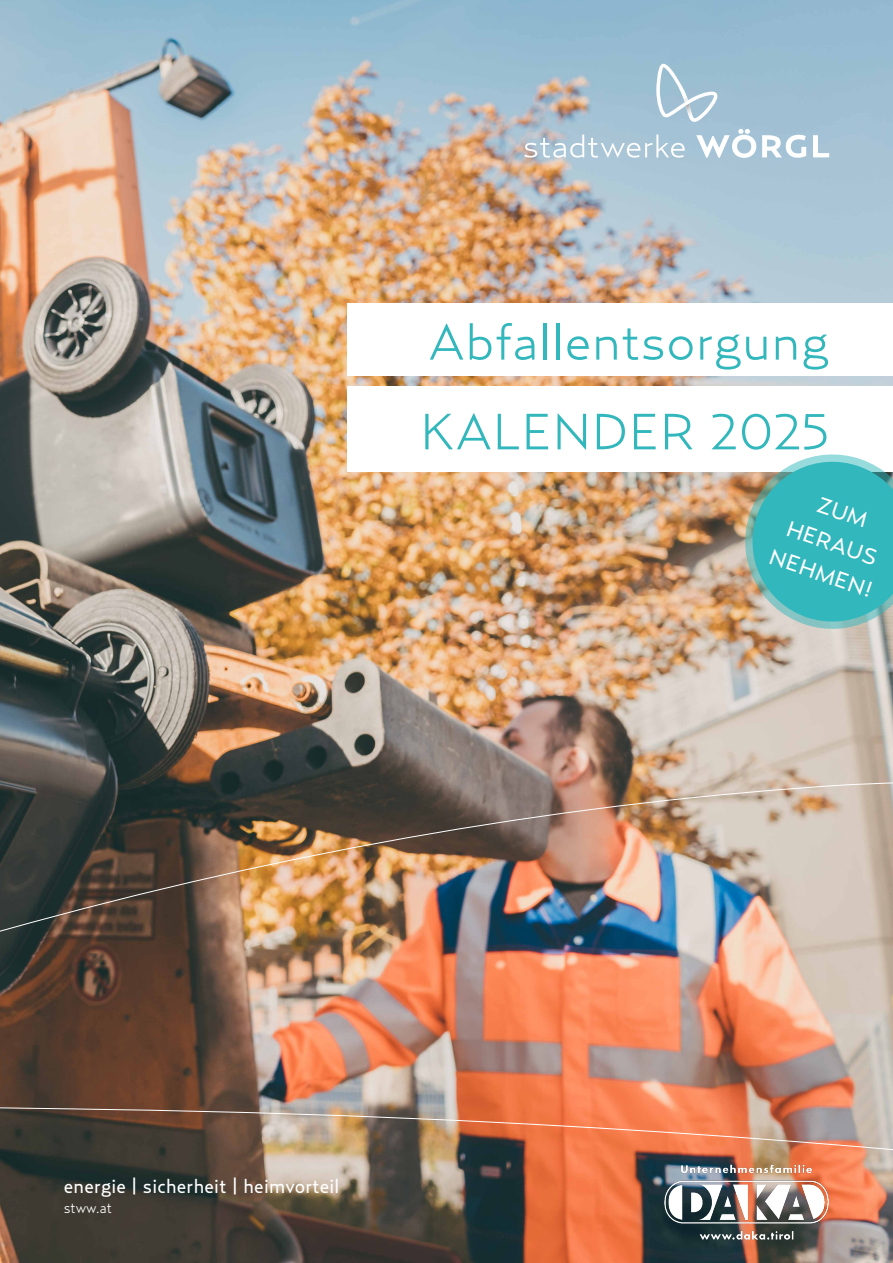
<style>
.page{position:relative;width:893px;height:1263px;background:#fff}
.page>*{position:absolute;margin:0;border:0;box-sizing:border-box;transform-origin:0 0}
.t1{font:300 50.4px "Relay Wide";color:#31b7bc}
.t2{font:300 50.25px "Relay Wide";color:#31b7bc}
.t3{font:21.9px/32.2px "Relay Wide";color:#fff;text-align:center}
.t4{font:19.8px "Relay";letter-spacing:.01em;color:#fff}
.t5{font:300 15px "Relay";color:#fff}
</style>
<div class="page">
<img style="left:0;top:0;width:893px;height:777px">
<img style="left:0;top:777px;width:893px;height:486px">
<img style="left:0;top:1093px;width:893px;height:79px">
<div style="left:348px;top:386px;width:545px;height:85px;background:#fff"></div>
<div style="left:348px;top:303px;width:545px;height:73px;background:#fff"></div>
<svg style="left:734px;top:454px;width:159px;height:186px;background:#65b9b6"></svg>
<svg style="left:524px;top:135px;width:161px;height:23px;background:#bbcedb"></svg>
<svg style="left:696px;top:129px;width:60px;height:29px"></svg>
<svg style="left:762px;top:135px;width:44px;height:23px"></svg>
<svg style="left:813px;top:135px;width:16px;height:22px"></svg>
<svg style="left:656px;top:64px;width:63px;height:58px"></svg>
<img style="left:656px;top:1152px;width:181px;height:99px">
<h2 class="t2" style="left:428px;top:311px;width:403px">Abfallentsorgung</h2>
<h1 class="t1" style="left:420px;top:401px;width:411px">KALENDER 2025</h1>
<p class="t3" style="left:796px;top:479px;width:110px;rotate:19deg">ZUM<br>HERAUS<br>NEHMEN!</p>
<p class="t4" style="left:64px;top:1174px;width:277px">energie | sicherheit | heimvorteil</p>
<p class="t5" style="left:64px;top:1199px;width:50px">stww.at</p>
</div>
